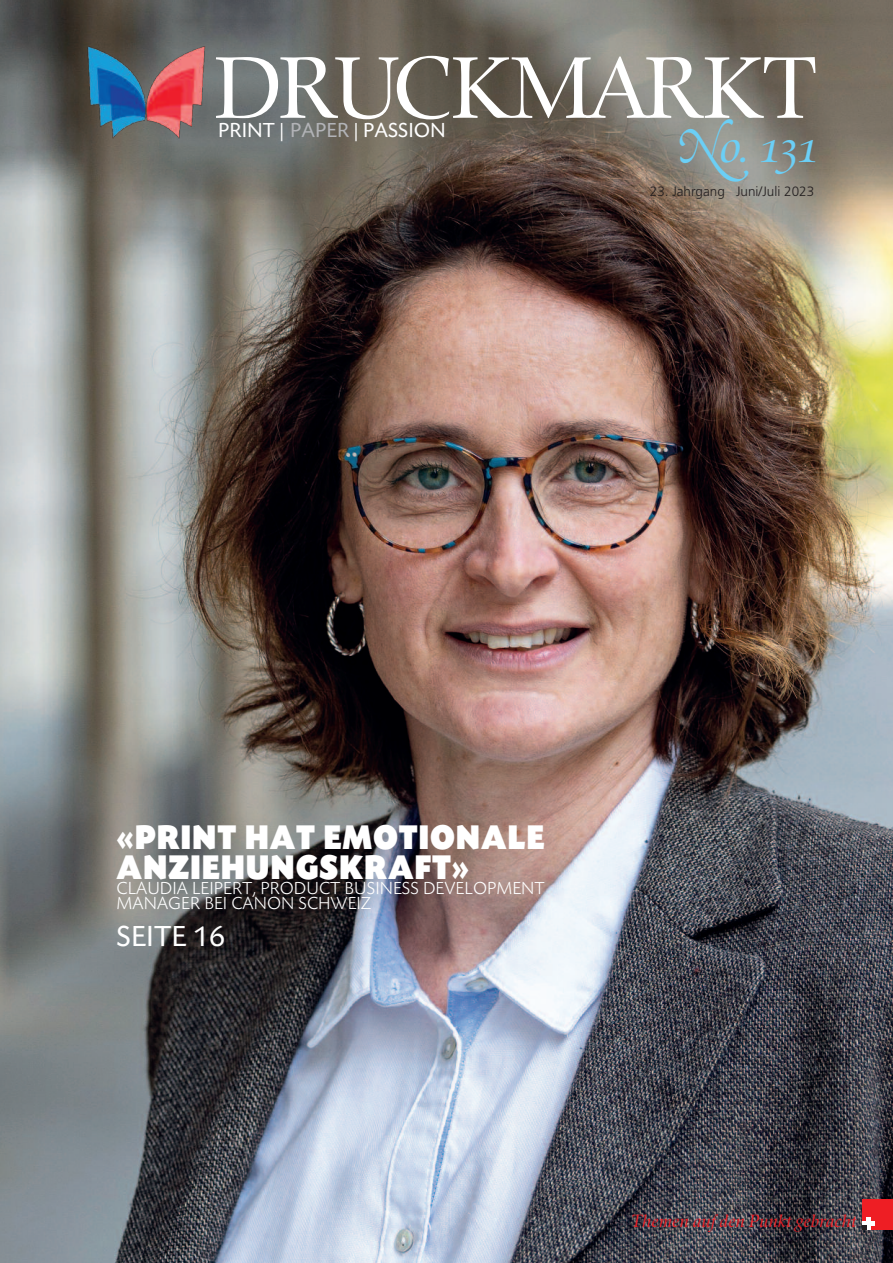
<style>
.page{position:relative;width:893px;height:1263px;background:#fff}
.page>*{position:absolute;margin:0;border:0;box-sizing:border-box;transform-origin:0 0}
.t1{font:90px "Zapf Renais SB";letter-spacing:-.05em;color:#fff}
.t2{font:italic 48px "Zapf Ren Swash SB";color:#6bcff6}
.t3{font:36px/30px "Today SB Ultra";letter-spacing:.025em;color:#fff;scale:.9 1}
.t4{font:30px "Today SB";color:#fff}
.t5{font:21px "Today SB";color:#fff}
.t6{font:italic 18.3px "Zapf Renais SB";color:#ee1e24}
.t7{font:300 18px/15px "Today SB";color:#fff}
.t8{font:300 13.5px "Frutiger LT Std";color:#231f20}
.s1{color:#b2b3b7}
.s2{font-family:"Zapf Renais SB"}
</style>
<div class="page">
<img style="left:0;top:0;width:893px;height:1263px">
<img style="left:88px;top:46px;width:119px;height:92px">
<div style="left:862px;top:1199px;width:31px;height:30px;background:#ee1e24"></div>
<hr style="left:862px;top:1221px;width:13px;height:4px;background:#fff">
<hr style="left:867px;top:1217px;width:4px;height:12px;background:#fff">
<svg style="left:862px;top:1225px;width:5px;height:4px"></svg>
<h1 class="t1" style="left:214px;top:34px;width:605px">DRUCKMARKT</h1>
<p class="t5" style="left:218px;top:122px;width:229px">PRINT | <span class="s1">PAPER</span> | PASSION</p>
<h2 class="t2" style="left:681px;top:117px;width:136px">„o<span class="s2">.</span> 131</h2>
<p class="t8" style="left:650px;top:185px;width:166px">23. Jahrgang Juni/Juli 2023</p>
<h3 class="t3" style="left:117px;top:821px;width:477px">«PRINT HAT EMOTIONALE<br>ANZIEHUNGSKRAFT»</h3>
<p class="t7" style="left:117px;top:882px;width:430px">CLAUDIA LEIPERT, PRODUCT BUSINESS DEVELOPMENT<br>MANAGER BEI CANON SCHWEIZ</p>
<h3 class="t4" style="left:117px;top:925px;width:110px">SEITE 16</h3>
<p class="t6" style="left:631px;top:1209px;width:227px">Themen auf den Punkt gebracht</p>
</div>
